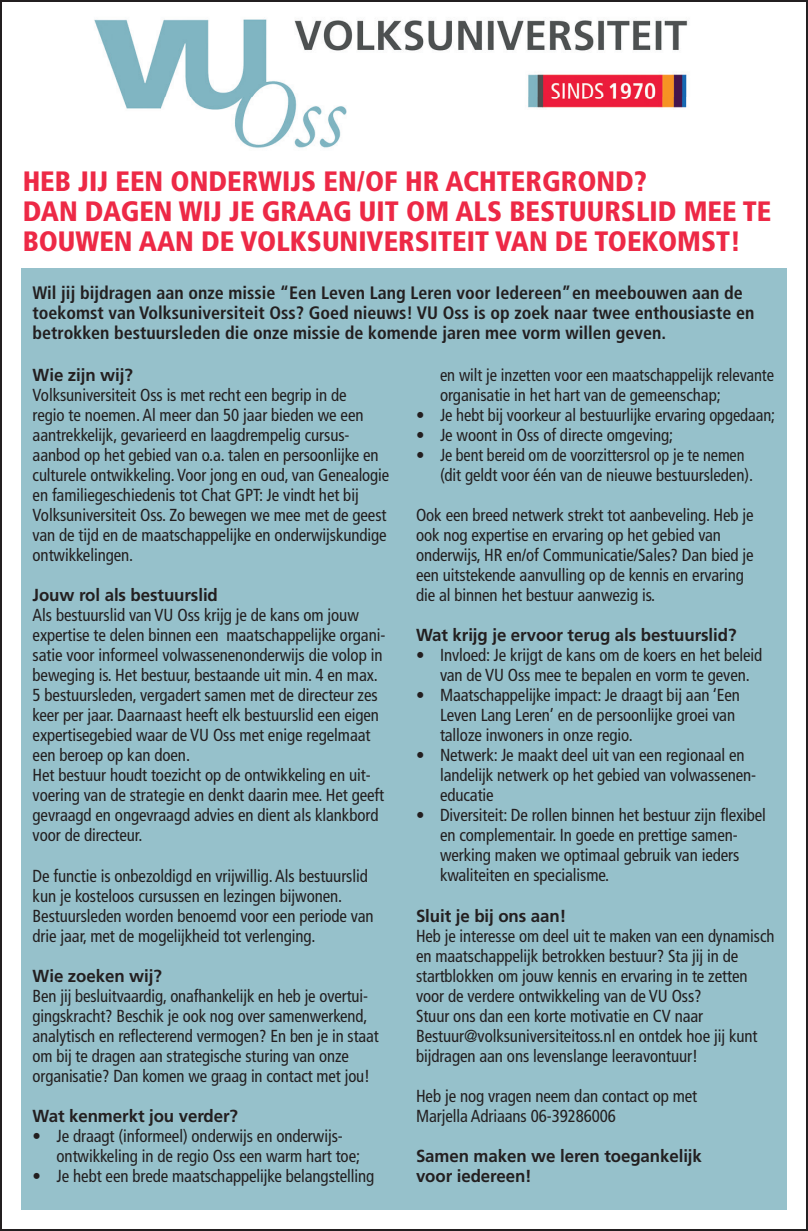
<style>
.page{position:relative;width:808px;height:1231px;background:#fff}
.page>*{position:absolute;margin:0;border:0;box-sizing:border-box;transform-origin:0 0}
.t1{font:900 condensed 28px/30px "Frutiger LT Std";color:#ed2946}
.t2{font:700 condensed 18px/20px "Frutiger LT Std";color:#231f20}
.t3{font:condensed 17.4px/20px "Frutiger LT Std";letter-spacing:-.005em;color:#231f20}
.t4{font:condensed 17.4px/20px "Frutiger LT Std";letter-spacing:-.005em;color:#231f20;scale:.96 1}
.t5{font:700 17.4px/20px "Frutiger LT Std";letter-spacing:-.005em;color:#231f20}
.t6{font:condensed 17.4px/20px "Frutiger LT Std";letter-spacing:-.005em;color:#231f20;scale:.95 1}
</style>
<div class="page">
<img style="left:94px;top:19px;width:594px;height:90px">
<img style="left:161px;top:97px;width:527px;height:51px">
<div style="left:21px;top:268px;width:766px;height:941px;background:#96c1cb"></div>
<h1 class="t1" style="left:23px;top:166px;width:750px">HEB JIJ EEN ONDERWIJS EN/OF HR ACHTERGROND?<br>DAN DAGEN WIJ JE GRAAG UIT OM ALS BESTUURSLID MEE TE<br>BOUWEN AAN DE VOLKSUNIVERSITEIT VAN DE TOEKOMST!</h1>
<p class="t2" style="left:33px;top:282px;width:723px">Wil jij bijdragen aan onze missie “Een Leven Lang Leren voor Iedereen” en meebouwen aan de toekomst van Volksuniversiteit Oss? Goed nieuws! VU Oss is op zoek naar twee enthousiaste en betrokken bestuursleden die onze missie de komende jaren mee vorm willen geven.</p>
<p class="t5" style="left:33px;top:365px;width:102px">Wie zijn wij?</p>
<p class="t3" style="left:33px;top:385px;width:358px">Volksuniversiteit Oss is met recht een begrip in de<br>regio te noemen. Al meer dan 50 jaar bieden we een aantrekkelijk, gevarieerd en laagdrempelig cursus&shy;aanbod op het gebied van o.a. talen en persoonlijke en culturele ontwikkeling. Voor jong en oud, van Genealogie en familiegeschiedenis tot Chat GPT: Je vindt het bij Volksuniversiteit Oss. Zo bewegen we mee met de geest van de tijd en de maatschappelijke en onderwijskundige ontwikkelingen.</p>
<p class="t5" style="left:33px;top:585px;width:187px">Jouw rol als bestuurslid</p>
<p class="t3" style="left:33px;top:605px;width:354px">Als bestuurslid van VU Oss krijg je de kans om jouw expertise te delen binnen een maatschappelijke organi&shy;satie voor informeel volwassenenonderwijs die volop in beweging is. Het bestuur, bestaande uit min. 4 en max.<br>5 bestuursleden, vergadert samen met de directeur zes keer per jaar. Daarnaast heeft elk bestuurslid een eigen expertisegebied waar de VU Oss met enige regelmaat een beroep op kan doen.<br>Het bestuur houdt toezicht op de ontwikkeling en uit&shy;voering van de strategie en denkt daarin mee. Het geeft gevraagd en ongevraagd advies en dient als klankbord voor de directeur.</p>
<p class="t3" style="left:33px;top:865px;width:342px">De functie is onbezoldigd en vrijwillig. Als bestuurslid kun je kosteloos cursussen en lezingen bijwonen.<br>Bestuursleden worden benoemd voor een periode van drie jaar, met de mogelijkheid tot verlenging.</p>
<p class="t5" style="left:33px;top:965px;width:131px">Wie zoeken wij?</p>
<p class="t4" style="left:33px;top:985px;width:362px">Ben jij besluitvaardig, onafhankelijk en heb je overtui&shy;gingskracht? Beschik je ook nog over samenwerkend, analytisch en reflecterend vermogen? En ben je in staat om bij te dragen aan strategische sturing van onze organisatie? Dan komen we graag in contact met jou!</p>
<p class="t5" style="left:33px;top:1105px;width:207px">Wat kenmerkt jou verder?</p>
<p class="t3" style="left:57px;top:1125px;width:305px;text-indent:-24px">• Je draagt (informeel) onderwijs en onderwijs&shy;ontwikkeling in de regio Oss een warm hart toe;</p>
<p class="t3" style="left:33px;top:1165px;width:343px">• Je hebt een brede maatschappelijke belangstelling</p>
<p class="t6" style="left:440px;top:365px;width:353px">en wilt je inzetten voor een maatschappelijk relevante organisatie in het hart van de gemeenschap;</p>
<p class="t3" style="left:416px;top:405px;width:361px">• Je hebt bij voorkeur al bestuurlijke ervaring opgedaan;</p>
<p class="t3" style="left:416px;top:425px;width:259px">• Je woont in Oss of directe omgeving;</p>
<p class="t3" style="left:440px;top:445px;width:315px;text-indent:-24px">• Je bent bereid om de voorzittersrol op je te nemen (dit geldt voor één van de nieuwe bestuursleden).</p>
<p class="t3" style="left:416px;top:505px;width:339px">Ook een breed netwerk strekt tot aanbeveling. Heb je ook nog expertise en ervaring op het gebied van onderwijs, HR en/of Communicatie/Sales? Dan bied je een uitstekende aanvulling op de kennis en ervaring die al binnen het bestuur aanwezig is.</p>
<p class="t5" style="left:416px;top:625px;width:322px">Wat krijg je ervoor terug als bestuurslid?</p>
<p class="t3" style="left:440px;top:645px;width:324px;text-indent:-24px">• Invloed: Je krijgt de kans om de koers en het beleid van de VU Oss mee te bepalen en vorm te geven.</p>
<p class="t3" style="left:440px;top:685px;width:302px;text-indent:-24px">• Maatschappelijke impact: Je draagt bij aan ‘Een<br>Leven Lang Leren’ en de persoonlijke groei van talloze inwoners in onze regio.</p>
<p class="t3" style="left:440px;top:745px;width:318px;text-indent:-24px">• Netwerk: Je maakt deel uit van een regionaal en landelijk netwerk op het gebied van volwassenen&shy;educatie</p>
<p class="t3" style="left:440px;top:805px;width:328px;text-indent:-24px">• Diversiteit: De rollen binnen het bestuur zijn flexibel en complementair. In goede en prettige samen&shy;werking maken we optimaal gebruik van ieders kwaliteiten en specialisme.</p>
<p class="t5" style="left:416px;top:905px;width:152px">Sluit je bij ons aan!</p>
<p class="t4" style="left:416px;top:925px;width:375px">Heb je interesse om deel uit te maken van een dynamisch en maatschappelijk betrokken bestuur? Sta jij in de startblokken om jouw kennis en ervaring in te zetten voor de verdere ontwikkeling van de VU Oss?<br>Stuur ons dan een korte motivatie en CV naar Bestuur@volksuniversiteitoss.nl en ontdek hoe jij kunt bijdragen aan ons levenslange leeravontuur!</p>
<p class="t3" style="left:416px;top:1085px;width:283px">Heb je nog vragen neem dan contact op met<br>Marjella Adriaans 06-39286006</p>
<p class="t5" style="left:416px;top:1145px;width:287px">Samen maken we leren toegankelijk voor iedereen!</p>
</div>
